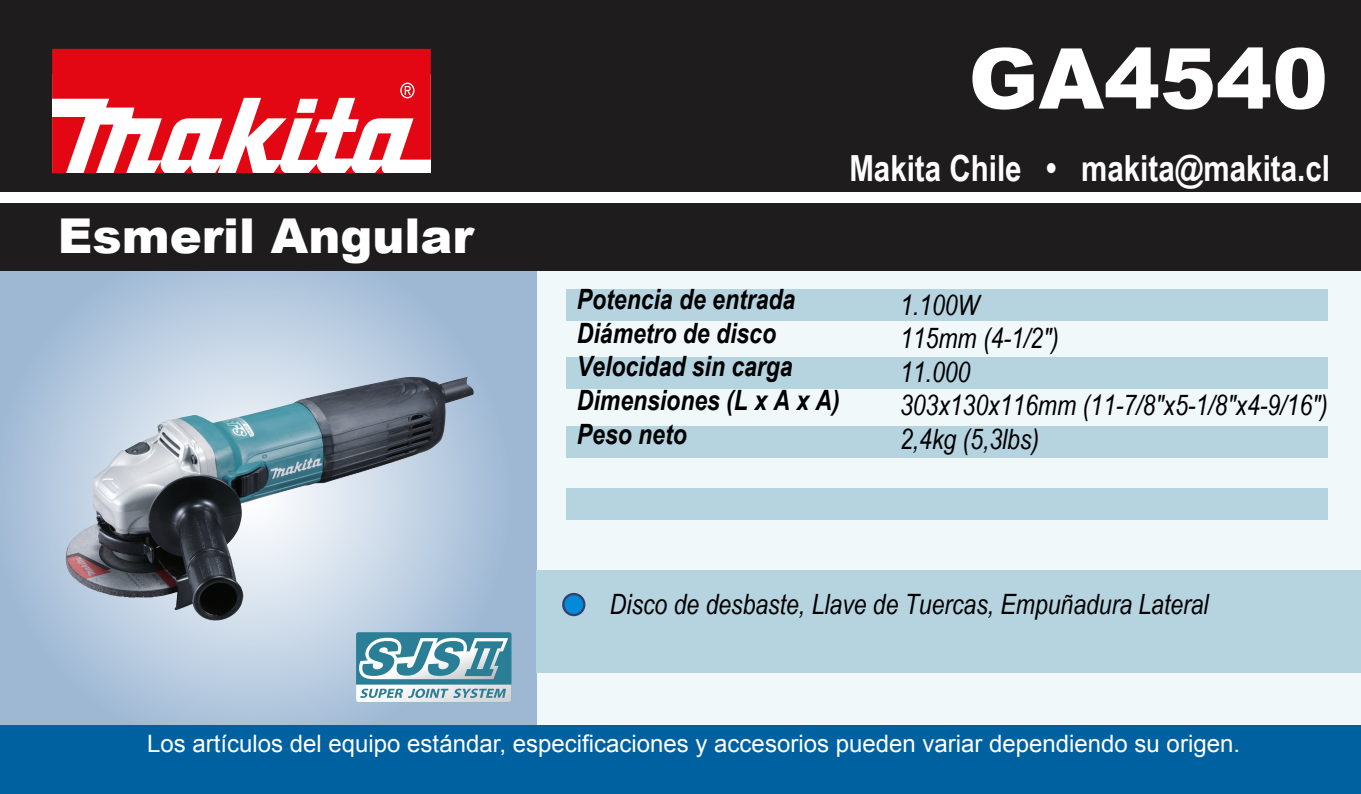
<style>
.page{position:relative;width:1361px;height:794px;background:#fff}
.page>*{position:absolute;margin:0;border:0;box-sizing:border-box;transform-origin:0 0}
.t1{font:900 84px "Arial";color:#fff}
.t2{font:900 48px "Arial";color:#fff}
.t3{font:700 36px "Arial Narrow";color:#fff}
.t4{font:italic 28px/33.6px "Arial Narrow";color:#000}
.t5{font:italic 700 28px/33.6px "Arial Narrow";color:#000}
.t6{font:24px "Arial";color:#fff}
</style>
<div class="page">
<div style="left:536px;top:267px;width:825px;height:458px;background:#f0f8f9"></div>
<svg style="left:0;top:271px;width:536px;height:454px;background:#abc0d7"></svg>
<div style="left:566px;top:290px;width:761px;height:31px;background:#b6d3e0"></div>
<div style="left:566px;top:358px;width:761px;height:31px;background:#b6d3e0"></div>
<div style="left:566px;top:426px;width:761px;height:31px;background:#b6d3e0"></div>
<div style="left:566px;top:488px;width:761px;height:31px;background:#b6d3e0"></div>
<div style="left:536px;top:570px;width:825px;height:103px;background:#b6d3e0"></div>
<div style="left:0;top:725px;width:1361px;height:69px;background:#0061a0"></div>
<div style="left:0;top:0;width:1361px;height:271px;background:#1e1c1c"></div>
<svg style="left:52px;top:49px;width:379px;height:124px;background:#eb555e"></svg>
<svg style="left:400px;top:83px;width:14px;height:15px"></svg>
<svg style="left:296px;top:99px;width:22px;height:14px"></svg>
<div style="left:0;top:193px;width:1361px;height:10px;background:#fff"></div>
<div style="left:563px;top:594px;width:21px;height:21px;background:#028bda;border-radius:50%"></div>
<div style="left:562px;top:593px;width:23px;height:23px;border:2px solid #33406e;border-radius:50%"></div>
<img style="left:66px;top:377px;width:382px;height:209px">
<div style="left:356px;top:632px;width:155px;height:70px;background:#2a7e96;border-radius:2px"></div>
<svg style="left:356px;top:638px;width:155px;height:64px"></svg>
<h1 class="t1" style="left:968px;top:18px;width:361px">GA4540</h1>
<h2 class="t2" style="left:58px;top:201px;width:417px">Esmeril Angular</h2>
<p class="t3" style="left:849px;top:141px;width:482px">Makita Chile • makita@makita.cl</p>
<p class="t5" style="left:577px;top:281px;width:264px">Potencia de entrada<br>Diámetro de disco<br>Velocidad sin carga<br>Dimensiones (L x A x A)<br>Peso neto</p>
<p class="t4" style="left:900px;top:287px;width:429px">1.100W<br>115mm (4-1/2")<br>11.000<br>303x130x116mm (11-7/8"x5-1/8"x4-9/16")<br>2,4kg (5,3lbs)</p>
<p class="t4" style="left:610px;top:586px;width:600px">Disco de desbaste, Llave de Tuercas, Empuñadura Lateral</p>
<p class="t6" style="left:147px;top:728px;width:1094px">Los artículos del equipo estándar, especificaciones y accesorios pueden variar dependiendo su origen.</p>
</div>
